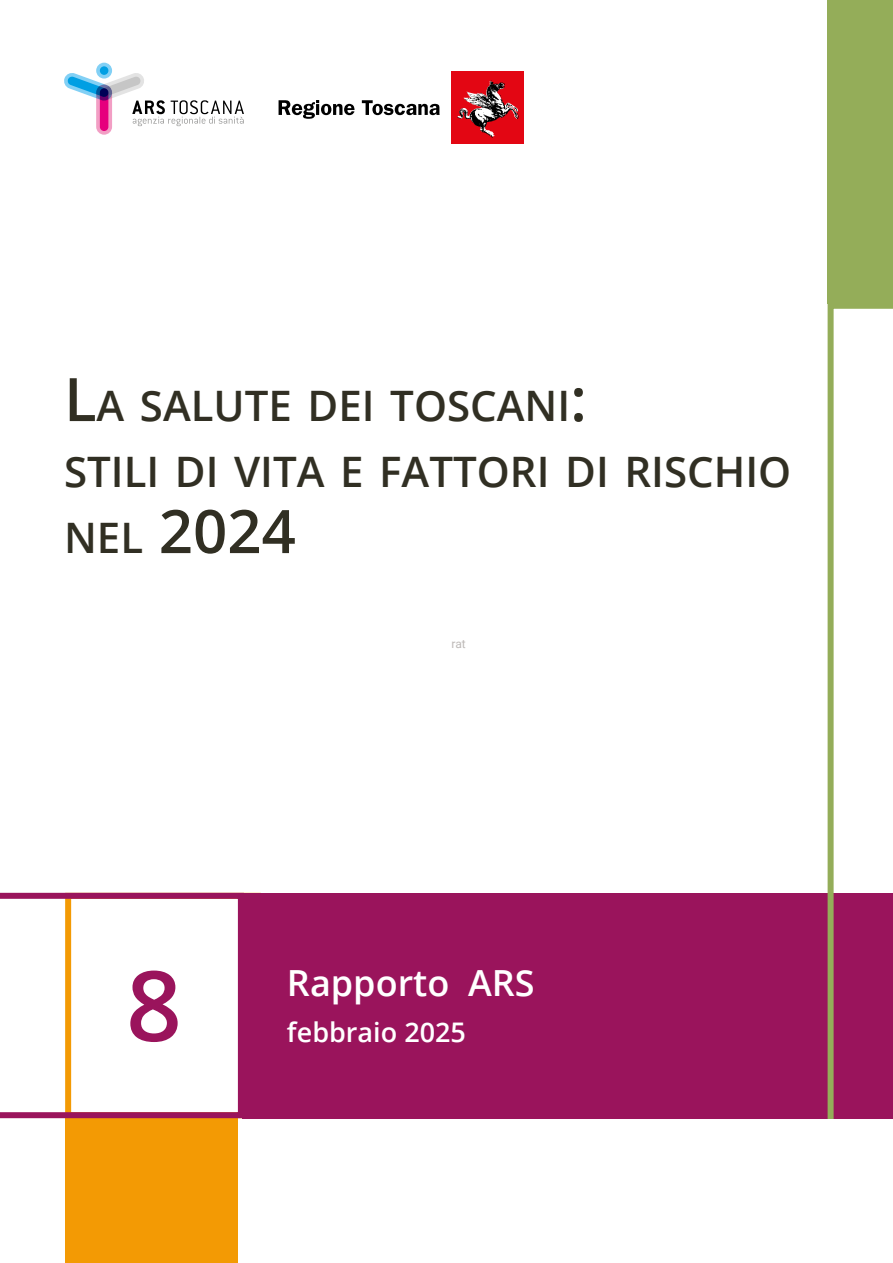
<style>
.page{position:relative;width:893px;height:1263px;background:#fff}
.page>*{position:absolute;margin:0;border:0;box-sizing:border-box;transform-origin:0 0}
.t1{font:600 97.5px "Open Sans";color:#9a145c}
.t2{font:600 60px "Open Sans";color:#312f23}
.t3{font:600 42px "Open Sans";color:#312f23}
.t4{font:600 36px "Open Sans";color:#fff}
.t5{font:600 27px "Open Sans";color:#fff}
.t6{font:12px "Roboto";color:#bdb9b7}
.s1{font-size:60px}
.s2{font-size:42px}
</style>
<div class="page">
<svg style="left:96px;top:85px;width:16px;height:50px"></svg>
<div style="left:100px;top:88px;width:8px;height:43px;background:#e6007d;border-radius:4px"></div>
<div style="left:96px;top:63px;width:16px;height:16px;background:#82d0f5;border-radius:50%"></div>
<div style="left:100px;top:66px;width:8px;height:9px;background:#009fe3;border-radius:50%"></div>
<svg style="left:64px;top:73px;width:180px;height:53px"></svg>
<div style="left:452px;top:72px;width:72px;height:72px;background:#e30613"></div>
<img style="left:457px;top:80px;width:62px;height:58px">
<svg style="left:279px;top:100px;width:75px;height:19px"></svg>
<svg style="left:362px;top:100px;width:78px;height:15px"></svg>
<div style="left:828px;top:0;width:65px;height:304px;background:#94ad59"></div>
<div style="left:65px;top:1118px;width:173px;height:145px;background:#f39a04"></div>
<div style="left:243px;top:893px;width:650px;height:225px;background:#9a145c"></div>
<svg style="left:0;top:893px;width:243px;height:225px"></svg>
<svg style="left:828px;top:304px;width:65px;height:815px"></svg>
<p class="t3" style="left:64px;top:377px;width:524px"><span class="s1">L</span>A SALUTE DEI TOSCANI<span class="s1">:</span></p>
<p class="t3" style="left:64px;top:443px;width:729px">STILI DI VITA E FATTORI DI RISCHIO</p>
<p class="t2" style="left:64px;top:490px;width:233px"><span class="s2">NEL</span> 2024</p>
<p class="t6" style="left:451px;top:635px;width:16px">rat</p>
<p class="t1" style="left:126px;top:939px;width:57px">8</p>
<p class="t4" style="left:287px;top:958px;width:249px">Rapporto ARS</p>
<p class="t5" style="left:287px;top:1014px;width:181px">febbraio 2025</p>
</div>
